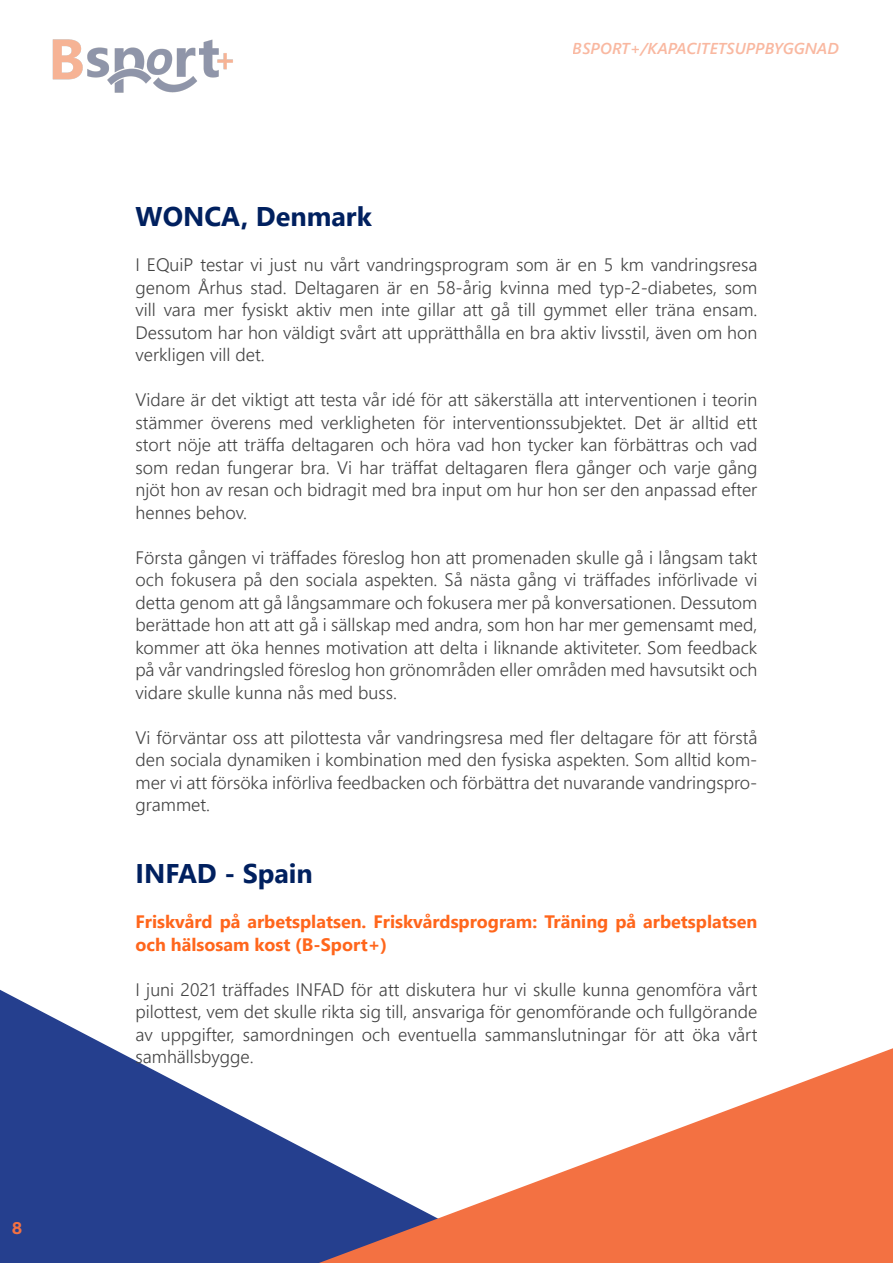
<style>
.page{position:relative;width:893px;height:1263px;background:#fff}
.page>*{position:absolute;margin:0;border:0;box-sizing:border-box;transform-origin:0 0}
.SUBTÍTULO{font:700 27px "Segoe UI";color:#00205f}
.t1{font:300 18px/22.5px "Segoe UI";color:#434343;text-align:justify}
.SUBTÍTULOS_NARANJAS{font:700 18px/22.5px "Segoe UI";color:#ff661c}
.t2{font:700 18px "Acumin Pro";color:#f37142}
.t3{font:italic 600 15.75px "Segoe UI";color:#f37142}
</style>
<div class="page">
<svg style="left:0;top:990px;width:319px;height:273px;fill:#253f8e"></svg>
<svg style="left:319px;top:1048px;width:574px;height:215px"></svg>
<img style="left:52px;top:39px;width:181px;height:54px">
<p class="t2" style="left:12px;top:1215px;width:12px">8</p>
<p class="t3" style="left:573px;top:34px;width:268px">BSPORT+/KAPACITETSUPPBYGGNAD</p>
<p class="SUBTÍTULO" style="left:136px;top:191px;width:238px">WONCA, Denmark</p>
<p class="t1" style="left:136px;top:252px;width:623px">I EQuiP testar vi just nu vårt vandringsprogram som är en 5 km vandringsresa genom Århus stad. Deltagaren är en 58-årig kvinna med typ-2-diabetes, som vill vara mer fysiskt aktiv men inte gillar att gå till gymmet eller träna ensam.<br>Dessutom har hon väldigt svårt att upprätthålla en bra aktiv livsstil, även om hon verkligen vill det.</p>
<p class="t1" style="left:136px;top:387px;width:623px">Vidare är det viktigt att testa vår idé för att säkerställa att interventionen i teorin stämmer överens med verkligheten för interventionssubjektet. Det är alltid ett stort nöje att träffa deltagaren och höra vad hon tycker kan förbättras och vad som redan fungerar bra. Vi har träffat deltagaren flera gånger och varje gång njöt hon av resan och bidragit med bra input om hur hon ser den anpassad efter hennes behov.</p>
<p class="t1" style="left:136px;top:544px;width:623px">Första gången vi träffades föreslog hon att promenaden skulle gå i långsam takt och fokusera på den sociala aspekten. Så nästa gång vi träffades införlivade vi detta genom att gå långsammare och fokusera mer på konversationen. Dessutom berättade hon att att gå i sällskap med andra, som hon har mer gemensamt med, kommer att öka hennes motivation att delta i liknande aktiviteter. Som feedback på vår vandringsled föreslog hon grönområden eller områden med havsutsikt och vidare skulle kunna nås med buss.</p>
<p class="t1" style="left:136px;top:724px;width:623px">Vi förväntar oss att pilottesta vår vandringsresa med fler deltagare för att förstå den sociala dynamiken i kombination med den fysiska aspekten. Som alltid kom&shy;mer vi att försöka införliva feedbacken och förbättra det nuvarande vandringspro&shy;grammet.</p>
<p class="SUBTÍTULO" style="left:136px;top:848px;width:179px">INFAD - Spain</p>
<p class="SUBTÍTULOS_NARANJAS" style="left:136px;top:909px;width:623px">Friskvård på arbetsplatsen. Friskvårdsprogram: Träning på arbetsplatsen och hälsosam kost (B-Sport+)</p>
<p class="t1" style="left:136px;top:976px;width:623px">I juni 2021 träffades INFAD för att diskutera hur vi skulle kunna genomföra vårt pilottest, vem det skulle rikta sig till, ansvariga för genomförande och fullgörande av uppgifter, samordningen och eventuella sammanslutningar för att öka vårt samhällsbygge.</p>
</div>
